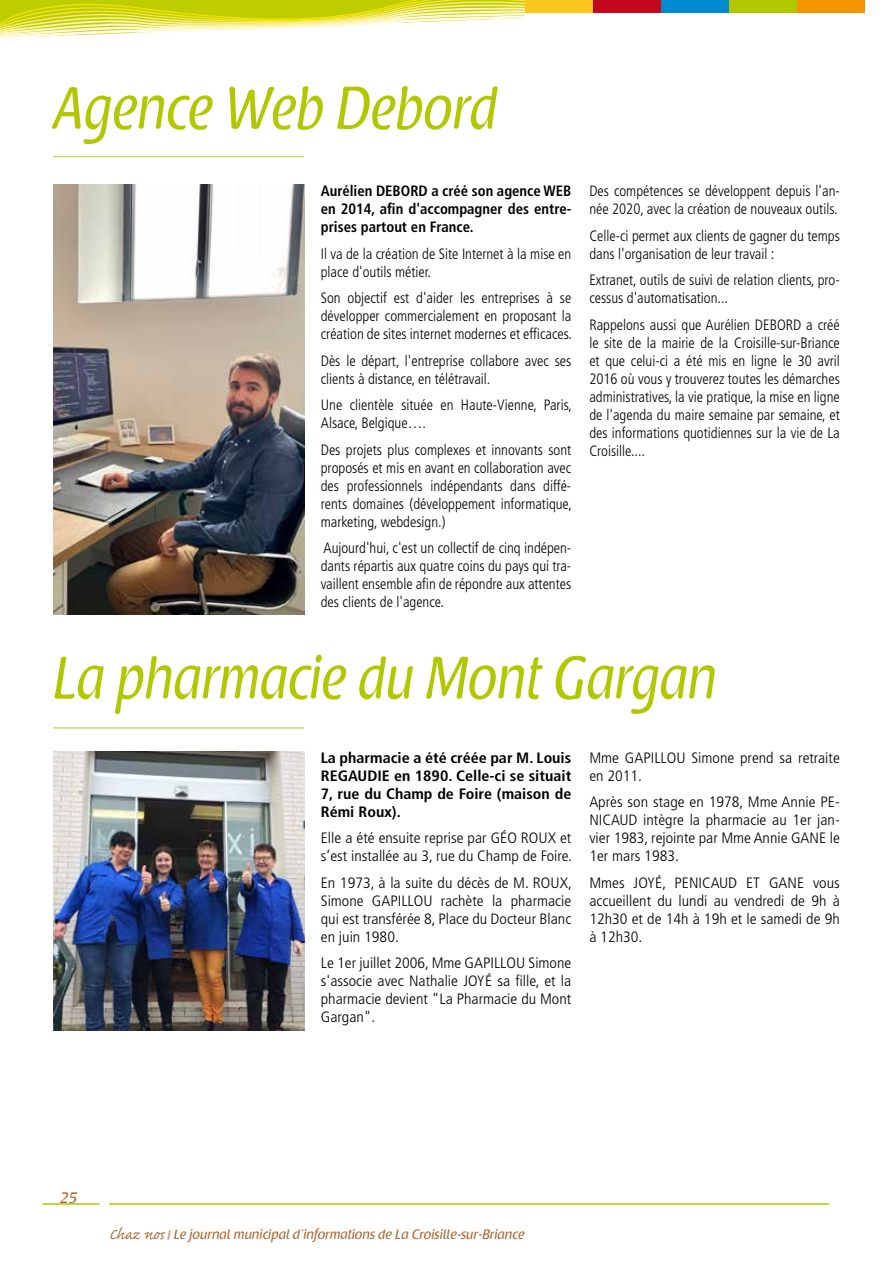
<style>
.page{position:relative;width:893px;height:1263px;background:#fff}
.page>*{position:absolute;margin:0;border:0;box-sizing:border-box;transform-origin:0 0}
.t1{font:60px "Raspoutine Classic";color:#b1c800;scale:.86 1}
.t2{font:300 condensed 15px/18px "Frutiger LT Std";color:#000}
.t3{font:300 condensed 15px/18px "Frutiger LT Std";color:#000;text-align:justify;scale:1.07 1}
.t4{font:700 condensed 15px/18px "Frutiger LT Std";color:#000;text-align:justify;scale:1.07 1}
.t5{font:700 condensed 15px/18px "Frutiger LT Std";color:#000;text-align:justify}
.t6{font:15px "Raspoutine Classic";color:#aa652e}
.t7{font:13.5px "Raspoutine Classic";color:#aa652e}
.s1{font-family:"Caflisch Script Pro";font-size:19.5px}
.s2{font-family:"Raspoutine";font-weight:500;color:#cb9e76}
</style>
<div class="page">
<hr style="left:109px;top:1203px;width:720px;height:2px;background:#b1c800">
<hr style="left:43px;top:1203px;width:56px;height:2px;background:#b1c800">
<div style="left:797px;top:0;width:68px;height:13px;background:#f39400"></div>
<div style="left:729px;top:0;width:68px;height:13px;background:#b1c800"></div>
<div style="left:661px;top:0;width:68px;height:13px;background:#008bd0"></div>
<div style="left:593px;top:0;width:68px;height:13px;background:#c4071c"></div>
<div style="left:525px;top:0;width:68px;height:13px;background:#fcc51d"></div>
<svg style="left:0;top:0;width:525px;height:39px"></svg>
<img style="left:53px;top:752px;width:251px;height:278px">
<img style="left:53px;top:185px;width:251px;height:429px">
<hr style="left:53px;top:156px;width:251px;height:1px;background:#cbd869">
<hr style="left:53px;top:727px;width:251px;height:2px;background:#cbd869">
<h1 class="t1" style="left:53px;top:75px;width:518px">Agence Web Debord</h1>
<p class="t5" style="left:321px;top:182px;width:252px">Aurélien DEBORD a créé son agence WEB en 2014, afin d'accompagner des entre&shy;prises partout en France.</p>
<p class="t2" style="left:321px;top:245px;width:252px">Il va de la création de Site Internet à la mise en place d'outils métier.</p>
<p class="t2" style="left:321px;top:289px;width:253px;text-align:justify">Son objectif est d'aider les entreprises à se développer commercialement en proposant la création de sites internet modernes et efficaces.</p>
<p class="t2" style="left:321px;top:352px;width:252px">Dès le départ, l'entreprise collabore avec ses clients à distance, en télétravail.</p>
<p class="t2" style="left:321px;top:396px;width:253px">Une clientèle située en Haute-Vienne, Paris,<br>Alsace, Belgique….</p>
<p class="t2" style="left:321px;top:441px;width:253px;text-align:justify">Des projets plus complexes et innovants sont proposés et mis en avant en collaboration avec des professionnels indépendants dans diffé&shy;rents domaines (développement informatique, marketing, webdesign.)</p>
<p class="t2" style="left:321px;top:539px;width:252px;text-align:justify">Aujourd'hui, c'est un collectif de cinq indépen&shy;dants répartis aux quatre coins du pays qui tra&shy;vaillent ensemble afin de répondre aux attentes des clients de l'agence.</p>
<p class="t2" style="left:589px;top:182px;width:252px">Des compétences se développent depuis l'an&shy;née 2020, avec la création de nouveaux outils.</p>
<p class="t2" style="left:589px;top:227px;width:252px">Celle-ci permet aux clients de gagner du temps dans l'organisation de leur travail :</p>
<p class="t2" style="left:589px;top:271px;width:252px">Extranet, outils de suivi de relation clients, pro&shy;cessus d'automatisation...</p>
<p class="t2" style="left:589px;top:316px;width:252px;text-align:justify">Rappelons aussi que Aurélien DEBORD a créé le site de la mairie de la Croisille-sur-Briance et que celui-ci a été mis en ligne le 30 avril 2016 où vous y trouverez toutes les démarches administratives, la vie pratique, la mise en ligne de l'agenda du maire semaine par semaine, et des informations quotidiennes sur la vie de La Croisille....</p>
<h1 class="t1" style="left:53px;top:644px;width:773px">La pharmacie du Mont Gargan</h1>
<p class="t4" style="left:321px;top:749px;width:236px">La pharmacie a été créée par M. Louis REGAUDIE en 1890. Celle-ci se situait 7, rue du Champ de Foire (maison de Rémi Roux).</p>
<p class="t3" style="left:321px;top:829px;width:236px">Elle a été ensuite reprise par GÉO ROUX et s’est installée au 3, rue du Champ de Foire.</p>
<p class="t3" style="left:321px;top:874px;width:236px">En 1973, à la suite du décès de M. ROUX, Simone GAPILLOU rachète la pharmacie qui est transférée 8, Place du Docteur Blanc en juin 1980.</p>
<p class="t3" style="left:321px;top:954px;width:236px">Le 1er juillet 2006, Mme GAPILLOU Simone s'associe avec Nathalie JOYÉ sa fille, et la pharmacie devient "La Pharmacie du Mont Gargan".</p>
<p class="t3" style="left:589px;top:749px;width:236px">Mme GAPILLOU Simone prend sa retraite en 2011.</p>
<p class="t3" style="left:589px;top:793px;width:236px">Après son stage en 1978, Mme Annie PE-NICAUD intègre la pharmacie au 1er jan&shy;vier 1983, rejointe par Mme Annie GANE le 1er mars 1983.</p>
<p class="t3" style="left:589px;top:874px;width:236px">Mmes JOYÉ, PENICAUD ET GANE vous accueillent du lundi au vendredi de 9h à 12h30 et de 14h à 19h et le samedi de 9h à 12h30.</p>
<p class="t6" style="left:60px;top:1189px;width:18px">25</p>
<p class="t7" style="left:109px;top:1226px;width:417px"><span class="s1">Chaz nos</span> <span class="s2">I</span> Le journal municipal d’informations de La Croisille-sur-Briance</p>
</div>
